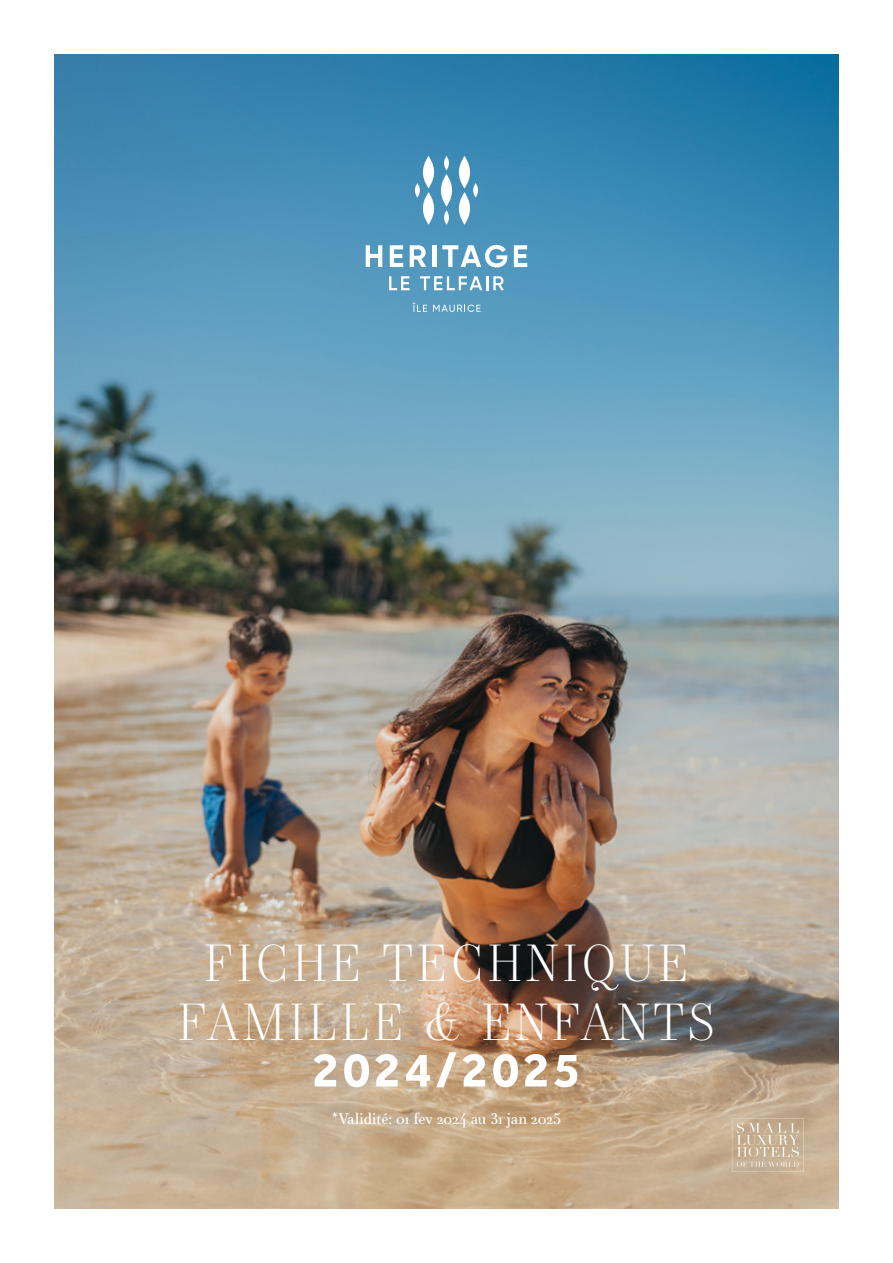
<style>
.page{position:relative;width:893px;height:1263px;background:#fff}
.page>*{position:absolute;margin:0;border:0;box-sizing:border-box;transform-origin:0 0}
.t1{font:700 49.95px "Effra";letter-spacing:.07em;color:#fff}
.t2{font:300 49.5px/59.4px "Essonnes Display";letter-spacing:.07em;color:#fff;text-align:center}
.t3{font:15px "Essonnes Text";color:#fff}
</style>
<div class="page">
<img style="left:54px;top:54px;width:785px;height:1155px">
<svg style="left:732px;top:1118px;width:72px;height:53px;background:#ccb79e"></svg>
<svg style="left:415px;top:183px;width:5px;height:15px"></svg>
<svg style="left:473px;top:183px;width:5px;height:15px"></svg>
<svg style="left:444px;top:156px;width:5px;height:14px"></svg>
<svg style="left:444px;top:210px;width:5px;height:15px"></svg>
<svg style="left:423px;top:156px;width:11px;height:32px"></svg>
<svg style="left:423px;top:192px;width:11px;height:33px"></svg>
<svg style="left:459px;top:192px;width:11px;height:33px"></svg>
<svg style="left:459px;top:156px;width:11px;height:32px"></svg>
<svg style="left:441px;top:174px;width:11px;height:33px"></svg>
<svg style="left:366px;top:245px;width:16px;height:22px"></svg>
<svg style="left:390px;top:245px;width:13px;height:22px"></svg>
<svg style="left:410px;top:245px;width:16px;height:22px"></svg>
<hr style="left:432px;top:245px;width:4px;height:22px;background:#fff">
<svg style="left:442px;top:245px;width:65px;height:22px"></svg>
<svg style="left:514px;top:245px;width:13px;height:22px"></svg>
<svg style="left:389px;top:276px;width:21px;height:14px"></svg>
<svg style="left:420px;top:276px;width:84px;height:14px"></svg>
<svg style="left:412px;top:303px;width:15px;height:9px"></svg>
<svg style="left:433px;top:305px;width:48px;height:7px"></svg>
<h2 class="t2" style="left:178px;top:932px;width:539px">FICHE TECHNIQUE<br>FAMILLE &amp; ENFANTS</h2>
<h1 class="t1" style="left:312px;top:1040px;width:270px">2024/2025</h1>
<p class="t3" style="left:332px;top:1108px;width:231px">*Validité: 01 fev 2024 au 31 jan 2025</p>
</div>
